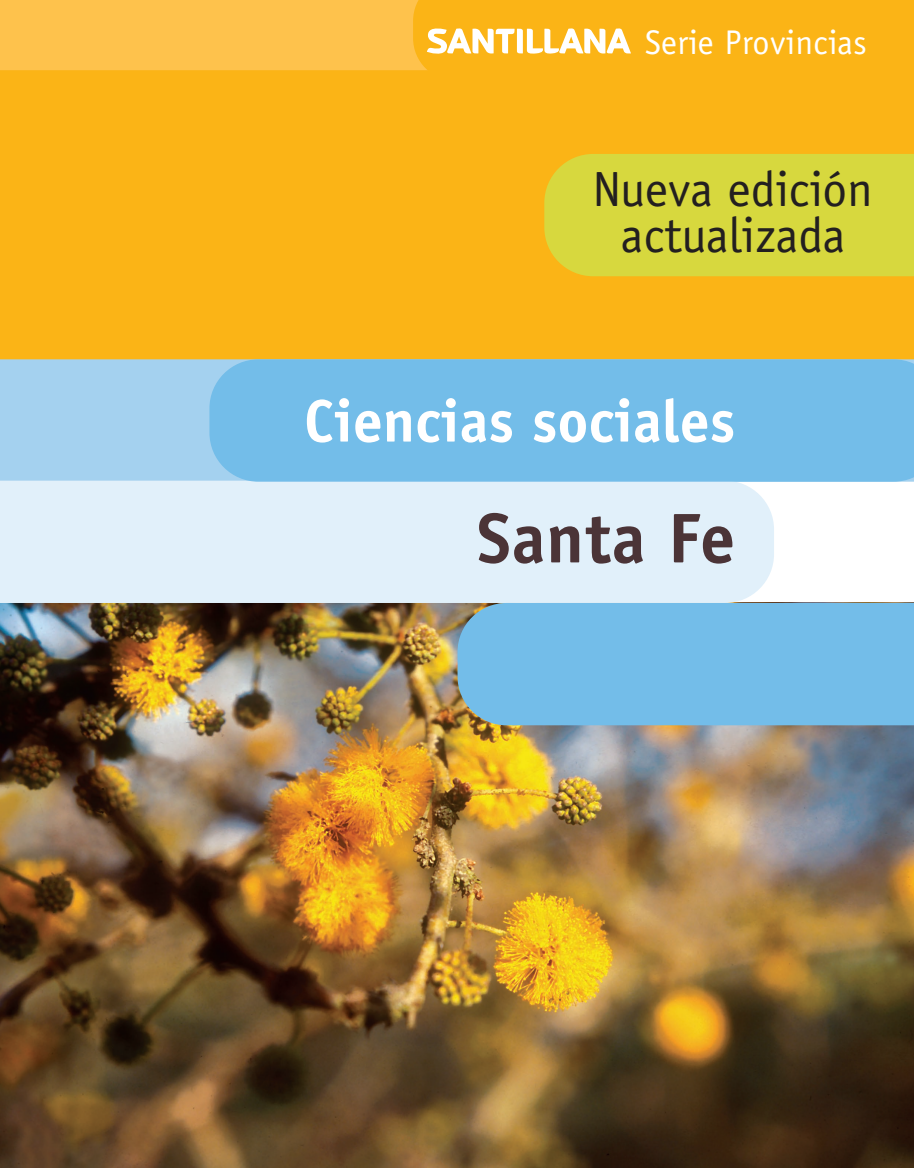
<style>
.page{position:relative;width:914px;height:1168px;background:#fff}
.page>*{position:absolute;margin:0;border:0;box-sizing:border-box;transform-origin:0 0}
.t1{font:700 70.5px "Officina Sans Std";letter-spacing:.01em;color:#4b3437}
.t2{font:700 60px "Officina Sans Std";color:#fff}
.t3{font:49.5px/46.5px "Officina Sans Std";color:#231f20;text-align:center}
.t4{font:34.35px "Officina Sans Std";letter-spacing:.01em;color:#fff}
</style>
<div class="page">
<img style="left:0;top:602px;width:914px;height:565px">
<div style="left:0;top:0;width:914px;height:407px;background:#fbb416"></div>
<div style="left:0;top:359px;width:209px;height:121px;background:#a4d1ef"></div>
<div style="left:0;top:0;width:413px;height:70px;background:#fec24c"></div>
<div style="left:0;top:480px;width:774px;height:122px;background:#e1f0fa"></div>
<div style="left:209px;top:359px;width:705px;height:122px;background:#73bde9"></div>
<div style="left:457px;top:602px;width:457px;height:123px;background:#73bde9"></div>
<div style="left:544px;top:154px;width:370px;height:122px;background:#d7d83e"></div>
<svg style="left:413px;top:0;width:218px;height:71px"></svg>
<p class="t4" style="left:645px;top:22px;width:223px">Serie Provincias</p>
<p class="t3" style="left:593px;top:166px;width:281px">Nueva edición actualizada</p>
<p class="t2" style="left:304px;top:383px;width:433px">Ciencias sociales</p>
<h1 class="t1" style="left:477px;top:494px;width:260px">Santa Fe</h1>
</div>
